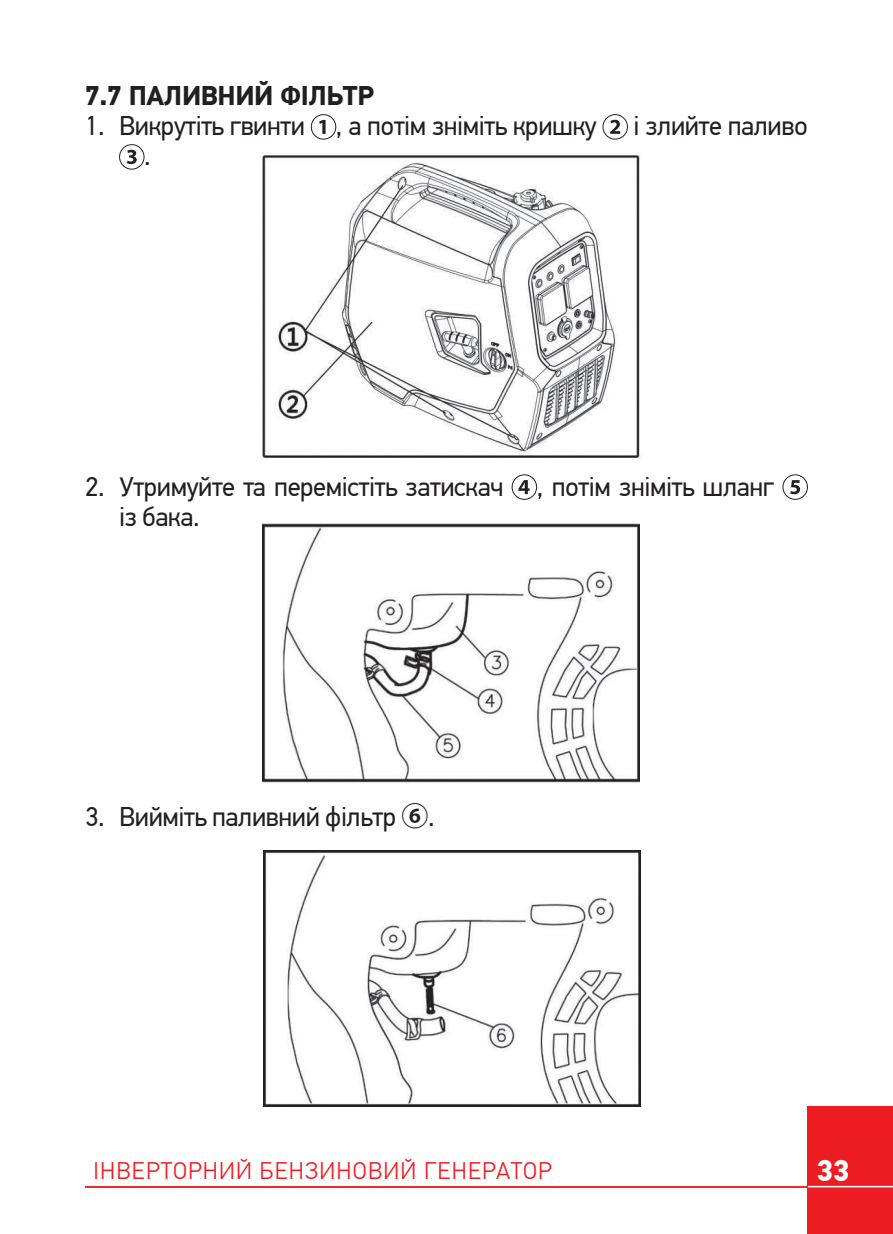
<style>
.page{position:relative;width:893px;height:1234px;background:#fff}
.page>*{position:absolute;margin:0;border:0;box-sizing:border-box;transform-origin:0 0}
.t1{font:700 30px "PF Din Text Pro";color:#fff}
.t2{font:27px/30px "PF Din Text Pro";letter-spacing:-.015em;color:#231f20}
.t3{font:700 27px "PF Din Text Pro";letter-spacing:-.015em;color:#231f20}
.t4{font:300 24px "PF Din Text Pro";letter-spacing:.05em;color:#ee1d23}
.s1{font-family:"Koz Go Pr 6 N";font-weight:700}
</style>
<div class="page">
<div style="left:808px;top:1106px;width:85px;height:127px;background:#ee1d23"></div>
<hr style="left:808px;top:1185px;width:85px;height:1px;background:#fff">
<hr style="left:85px;top:1185px;width:723px;height:2px;background:#ee1d23">
<svg style="left:311px;top:114px;width:25px;height:26px"></svg>
<svg style="left:602px;top:114px;width:26px;height:26px"></svg>
<svg style="left:119px;top:144px;width:26px;height:26px"></svg>
<img style="left:262px;top:152px;width:379px;height:307px">
<svg style="left:512px;top:474px;width:25px;height:25px"></svg>
<svg style="left:782px;top:474px;width:26px;height:25px"></svg>
<img style="left:262px;top:523px;width:378px;height:260px">
<img style="left:264px;top:850px;width:376px;height:256px">
<p class="t3" style="left:85px;top:80px;width:290px">7.7 ПАЛИВНИЙ ФІЛЬТР</p>
<p class="t2" style="left:85px;top:111px;width:513px">1. Викрутіть гвинти , а потім зніміть кришку</p>
<p class="t2" style="left:634px;top:111px;width:176px">і злийте паливо</p>
<p class="t2" style="left:144px;top:141px;width:8px">.</p>
<p class="t2" style="left:119px;top:471px;width:657px;text-indent:-34px">2. Утримуйте та перемістіть затискач , потім зніміть шланг із бака.</p>
<p class="t2" style="left:85px;top:801px;width:351px">3. Вийміть паливний фільтр <span class="s1">⑥</span>.</p>
<p class="t4" style="left:94px;top:1156px;width:460px">ІНВЕРТОРНИЙ БЕНЗИНОВИЙ ГЕНЕРАТОР</p>
<p class="t1" style="left:816px;top:1152px;width:34px">33</p>
</div>
